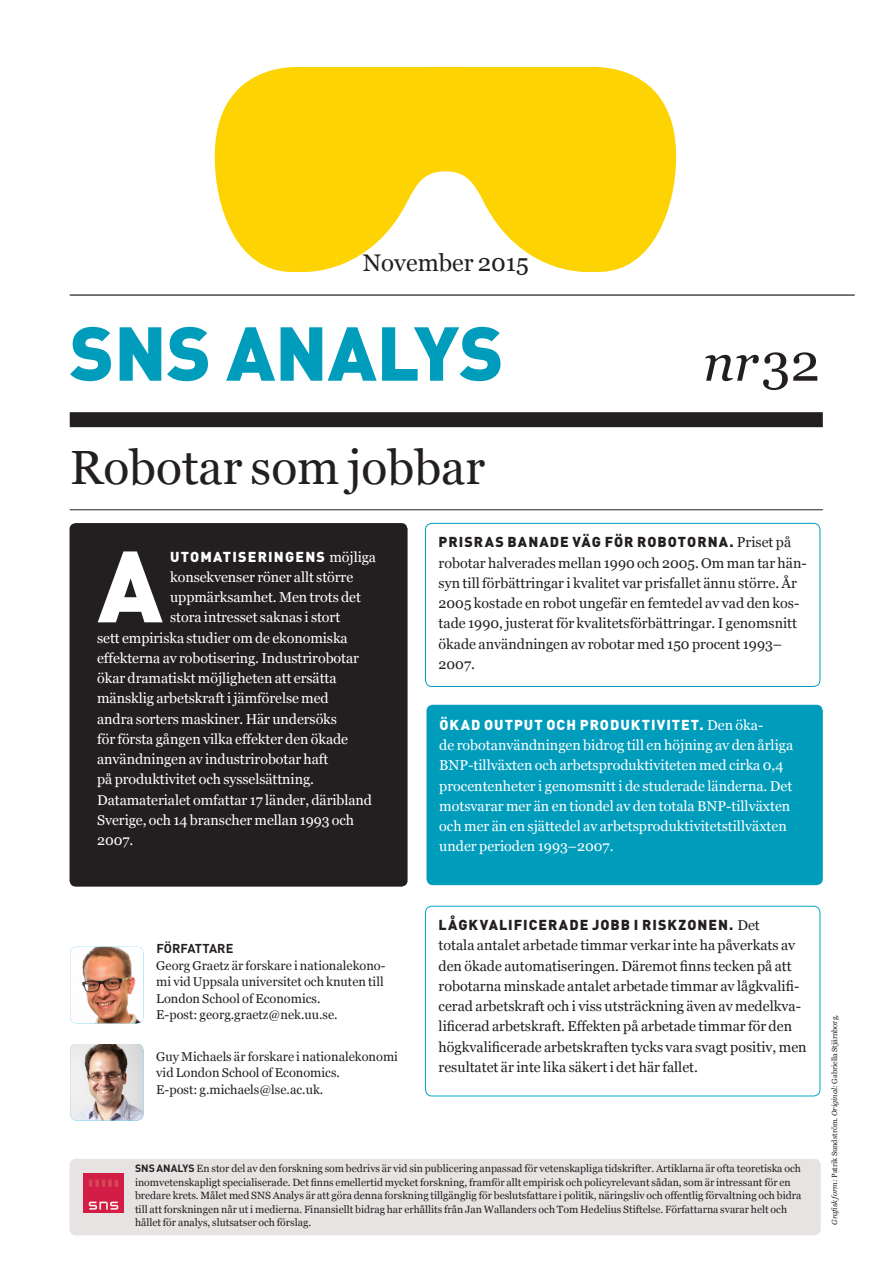
<style>
.page{position:relative;width:893px;height:1263px;background:#fff}
.page>*{position:absolute;margin:0;border:0;box-sizing:border-box;transform-origin:0 0}
.Brödtext{font:900 99.6px "DINOT";color:#fff}
.SNS_Analys{font:900 75px "DINOT";color:#009cbc}
.SNS_Analys-2{font:italic 52.5px "Georgia";color:#231f20}
.R_1{font:48px "Georgia";color:#231f20}
.Datum{font:24px "Georgia";color:#231f20}
.Artikel_-_svart{font:14.25px/20.2px "Georgia";color:#231f20}
.Brödtext-2{font:14.25px "Georgia";letter-spacing:-.005em;color:#fff}
.Artikel_-_vit{font:14.25px/20.2px "Georgia";color:#fff}
.Artikel_-_svart-2{font:900 14.25px "DINOT";letter-spacing:.07em;color:#231f20}
.Brödtext-3{font:900 14.25px "DINOT";letter-spacing:.085em;color:#fff}
.Författare{font:12.75px/16.5px "Georgia";color:#231f20}
.Författare-2{font:700 12.75px "DINOT";letter-spacing:.01em;color:#231f20}
.Redaktionsruta{font:10.5px/13.5px "Georgia";color:#231f20}
.Redaktionsruta-2{font:7.5px "Georgia";color:#231f20}
.s1{font-style:normal}
.s2{font-family:"Georgia";font-weight:400}
.s3{font-family:"DINOT";font-weight:900}
.s4{font-family:"DINOT";font-weight:700}
.s5{font-style:italic}
</style>
<div class="page">
<hr style="left:70px;top:294px;width:785px;height:2px;background:#231f20">
<div style="left:70px;top:412px;width:753px;height:15px;background:#231f20"></div>
<hr style="left:70px;top:509px;width:753px;height:1px;background:#231f20">
<div style="left:70px;top:523px;width:338px;height:364px;background:#231f20;border-radius:6px"></div>
<div style="left:425px;top:523px;width:395px;height:164px;border:1px solid #009cbc;border-radius:6px"></div>
<svg style="left:215px;top:67px;width:207px;height:205px;background:#fed92a"></svg>
<svg style="left:422px;top:67px;width:254px;height:205px;fill:#fed304"></svg>
<div style="left:70px;top:1159px;width:751px;height:76px;background:#e7e3e2;border-radius:6px"></div>
<img style="left:70px;top:947px;width:73px;height:76px">
<img style="left:70px;top:1044px;width:73px;height:76px">
<img style="left:83px;top:1173px;width:40px;height:40px">
<div style="left:425px;top:906px;width:395px;height:190px;border:1px solid #00abc5;border-radius:6px"></div>
<div style="left:426px;top:705px;width:397px;height:180px;background:#009cbc;border-radius:6px"></div>
<p class="Datum" style="left:363px;top:248px;width:168px">November 2015</p>
<p class="SNS_Analys" style="left:70px;top:303px;width:435px">SNS ANALYS</p>
<p class="R_1" style="left:70px;top:438px;width:417px">Robotar som jobbar</p>
<p class="SNS_Analys-2" style="left:703px;top:329px;width:118px">nr <span class="s1">32</span></p>
<p class="Brödtext" style="left:98px;top:519px;width:67px">A</p>
<p class="Brödtext-3" style="left:170px;top:547px;width:207px">UTOMATISERINGENS <span class="s2">möjliga</span></p>
<p class="Brödtext-2" style="left:170px;top:568px;width:185px">konsekvenser röner allt större</p>
<p class="Brödtext-2" style="left:170px;top:588px;width:192px">uppmärksamhet. Men trots det</p>
<p class="Brödtext-2" style="left:170px;top:609px;width:172px">stora intresset saknas i stort</p>
<p class="Brödtext-2" style="left:97px;top:629px;width:252px">sett empiriska studier om de ekonomiska</p>
<p class="Brödtext-2" style="left:97px;top:649px;width:263px">effekterna av robotisering. Industrirobotar</p>
<p class="Brödtext-2" style="left:97px;top:669px;width:241px">ökar dramatiskt möjligheten att ersätta</p>
<p class="Brödtext-2" style="left:97px;top:690px;width:233px">mänsklig arbetskraft i jämförelse med</p>
<p class="Brödtext-2" style="left:97px;top:710px;width:241px">andra sorters maskiner. Här undersöks</p>
<p class="Brödtext-2" style="left:97px;top:730px;width:253px">för första gången vilka effekter den ökade</p>
<p class="Brödtext-2" style="left:97px;top:750px;width:233px">användningen av industrirobotar haft</p>
<p class="Brödtext-2" style="left:97px;top:771px;width:218px">på produktivitet och sysselsättning.</p>
<p class="Brödtext-2" style="left:97px;top:791px;width:276px">Datamaterialet omfattar 17 länder, däribland</p>
<p class="Brödtext-2" style="left:97px;top:811px;width:259px">Sverige, och 14 branscher mellan 1993 och</p>
<p class="Brödtext-2" style="left:97px;top:831px;width:38px">2007.</p>
<p class="Artikel_-_svart" style="left:439px;top:533px;width:370px"><span class="s3">PRISRAS BANADE VÄG FÖR ROBOTORNA.</span> Priset på robotar halverades mellan 1990 och 2005. Om man tar hän&shy;syn till förbättringar i kvalitet var prisfallet ännu större. År 2005 kostade en robot ungefär en femtedel av vad den kos&shy;tade 1990, justerat för kvalitetsförbättringar. I genomsnitt ökade användningen av robotar med 150 procent 1993– 2007.</p>
<p class="Artikel_-_vit" style="left:439px;top:715px;width:355px"><span class="s3">ÖKAD OUTPUT OCH PRODUKTIVITET.</span> Den öka-<br>de robotanvändningen bidrog till en höjning av den årliga BNP-tillväxten och arbetsproduktiviteten med cirka 0,4 procentenheter i genomsnitt i de studerade länderna. Det motsvarar mer än en tiondel av den totala BNP-tillväxten och mer än en sjättedel av arbetsproduktivitetstillväxten under perioden 1993–2007.</p>
<p class="Författare-2" style="left:156px;top:940px;width:79px">FÖRFATTARE</p>
<p class="Författare" style="left:156px;top:957px;width:231px">Georg Graetz är forskare i nationalekono&shy;mi vid Uppsala universitet och knuten till<br>London School of Economics.</p>
<p class="Författare" style="left:156px;top:1007px;width:183px">E-post: georg.graetz@nek.uu.se.</p>
<p class="Författare" style="left:156px;top:1048px;width:243px">Guy Michaels är forskare i nationalekonomi vid London School of Economics.<br>E-post: g.michaels@lse.ac.uk.</p>
<p class="Artikel_-_svart-2" style="left:439px;top:915px;width:323px">LÅGKVALIFICERADE JOBB I RISKZONEN. <span class="s2">Det</span></p>
<p class="Artikel_-_svart" style="left:439px;top:936px;width:370px">totala antalet arbetade timmar verkar inte ha påverkats av den ökade automatiseringen. Däremot finns tecken på att robotarna minskade antalet arbetade timmar av lågkvalifi&shy;cerad arbetskraft och i viss utsträckning även av medelkva&shy;lificerad arbetskraft. Effekten på arbetade timmar för den högkvalificerade arbetskraften tycks vara svagt positiv, men resultatet är inte lika säkert i det här fallet.</p>
<p class="Redaktionsruta" style="left:135px;top:1162px;width:668px"><span class="s4">SNS ANALYS</span> En stor del av den forskning som bedrivs är vid sin publicering anpassad för vetenskapliga tidskrifter. Artiklarna är ofta teoretiska och inomvetenskapligt specialiserade. Det finns emellertid mycket forskning, framför allt empirisk och policyrelevant sådan, som är intressant för en bredare krets. Målet med SNS Analys är att göra denna forskning tillgänglig för beslutsfattare i politik, näringsliv och offentlig förvaltning och bidra till att forskningen når ut i medierna. Finansiellt bidrag har erhållits från Jan Wallanders och Tom Hedelius Stiftelse. Författarna svarar helt och hållet för analys, slutsatser och förslag.</p>
<p class="Redaktionsruta-2" style="left:830px;top:1225px;width:212px;rotate:-90deg"><span class="s5">Grafisk form:</span> Patrik Sundström. <span class="s5">Original:</span> Gabriella Stjärnborg.</p>
</div>
